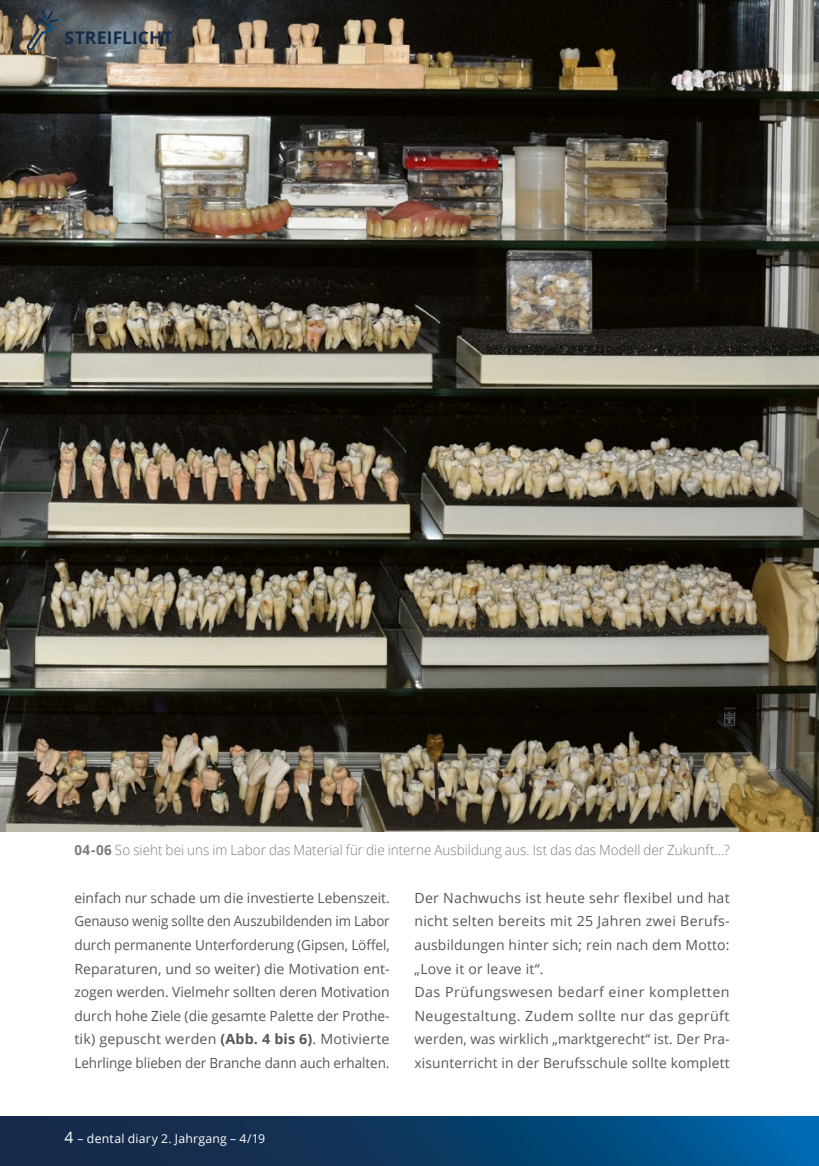
<style>
.page{position:relative;width:819px;height:1166px;background:#fff}
.page>*{position:absolute;margin:0;border:0;box-sizing:border-box;transform-origin:0 0}
.t1{font:700 17.5px "Open Sans";letter-spacing:.005em;color:#162b4b}
.t2{font:14px/23.6px "Open Sans";letter-spacing:.015em;color:#575756;text-align:justify}
.t3{font:300 14px "Open Sans";color:#7d7c7c;scale:.96 1}
.t4{font:12.25px "Open Sans";letter-spacing:.02em;color:#fff}
.s1{font-weight:700}
.s2{font-size:15.75px}
</style>
<div class="page">
<img style="left:0;top:0;width:819px;height:832px">
<svg style="left:26px;top:10px;width:33px;height:41px"></svg>
<svg style="left:0;top:1116px;width:819px;height:50px;background:#0b3e6b"></svg>
<p class="t1" style="left:64px;top:25px;width:110px">STREIFLICHT</p>
<p class="t3" style="left:74px;top:841px;width:684px"><span class="s1">04-06</span> So sieht bei uns im Labor das Material für die interne Ausbildung aus. Ist das das Modell der Zukunft...?</p>
<p class="t2" style="left:74px;top:885px;width:317px">einfach nur schade um die investierte Lebenszeit.<br>Genauso wenig sollte den Auszubildenden im Labor durch permanente Unterforderung (Gipsen, Löffel, Reparaturen, und so weiter) die Motivation ent&shy;zogen werden. Vielmehr sollten deren Motivation durch hohe Ziele (die gesamte Palette der Prothe&shy;tik) gepuscht werden <span class="s1">(Abb. 4 bis 6)</span>. Motivierte Lehrlinge blieben der Branche dann auch erhalten.</p>
<p class="t2" style="left:414px;top:885px;width:317px;text-align:left">Der Nachwuchs ist heute sehr flexibel und hat nicht selten bereits mit 25 Jahren zwei Berufs&shy;ausbildungen hinter sich; rein nach dem Motto: „Love it or leave it“.<br>Das Prüfungswesen bedarf einer kompletten Neugestaltung. Zudem sollte nur das geprüft werden, was wirklich „marktgerecht“ ist. Der Pra&shy;xisunterricht in der Berufsschule sollte komplett</p>
<p class="t4" style="left:64px;top:1130px;width:202px"><span class="s2">4</span> – dental diary 2. Jahrgang – 4/19</p>
</div>
